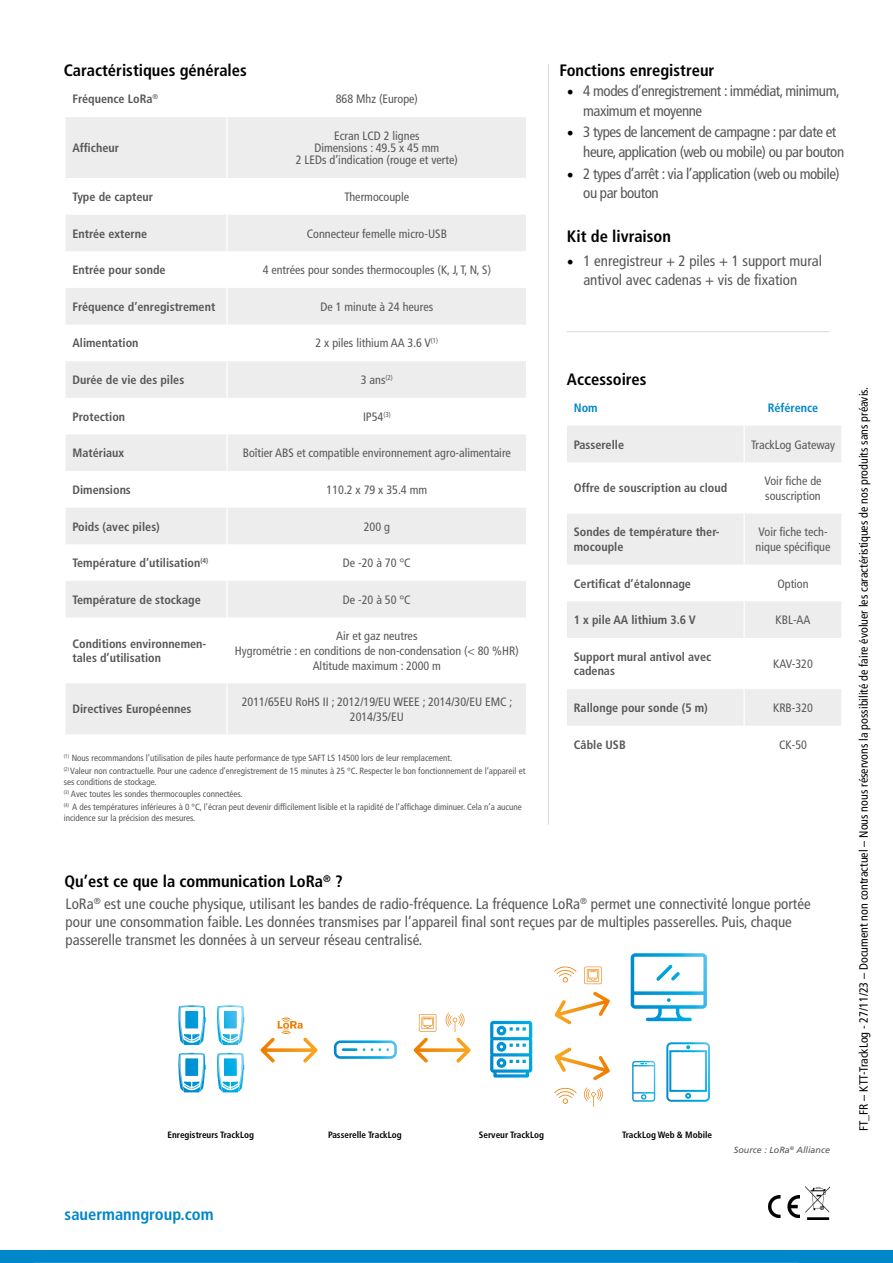
<style>
.page{position:relative;width:893px;height:1263px;background:#fff}
.page>*{position:absolute;margin:0;border:0;box-sizing:border-box;transform-origin:0 0}
.t1{font:700 condensed 16.5px "Frutiger LT Std";color:#000}
.t2{font:700 condensed 16.5px "Frutiger LT Std";color:#0086ca}
.t3{font:condensed 15px/18px "Frutiger LT Std";color:#575756;text-align:center}
.t4{font:condensed 15px/19.5px "Frutiger LT Std";letter-spacing:-.03em;color:#575756}
.t5{font:condensed 12.15px/14.5px "Frutiger LT Std";color:#575756;text-align:center}
.t6{font:700 condensed 12.15px/14.5px "Frutiger LT Std";color:#575756}
.t7{font:700 condensed 12.15px "Frutiger LT Std";color:#0086ca}
.t8{font:condensed 12px "Frutiger LT Std";color:#000}
.t9{font:700 condensed 9.15px "Frutiger LT Std";color:#000}
.t10{font:condensed 9px/12.9px "Frutiger LT Std";color:#575756}
.t11{font:italic 9px "Frutiger LT Std";color:#575756}
.s1{font-family:"Minion Pro";font-stretch:normal;font-size:18px;color:#000}
</style>
<div class="page">
<svg style="left:66px;top:117px;width:460px;height:617px;fill:#ededed"></svg>
<hr style="left:226px;top:117px;width:2px;height:61px;background:#fff">
<hr style="left:226px;top:178px;width:2px;height:37px;background:#fff">
<hr style="left:226px;top:215px;width:2px;height:36px;background:#fff">
<hr style="left:226px;top:251px;width:2px;height:37px;background:#fff">
<hr style="left:226px;top:288px;width:2px;height:37px;background:#fff">
<hr style="left:226px;top:325px;width:2px;height:36px;background:#fff">
<hr style="left:226px;top:361px;width:2px;height:37px;background:#fff">
<hr style="left:226px;top:398px;width:2px;height:36px;background:#fff">
<hr style="left:226px;top:434px;width:2px;height:37px;background:#fff">
<hr style="left:226px;top:471px;width:2px;height:37px;background:#fff">
<hr style="left:226px;top:508px;width:2px;height:36px;background:#fff">
<hr style="left:226px;top:544px;width:2px;height:37px;background:#fff">
<hr style="left:226px;top:581px;width:2px;height:36px;background:#fff">
<hr style="left:226px;top:617px;width:2px;height:66px;background:#fff">
<hr style="left:226px;top:683px;width:2px;height:51px;background:#fff">
<svg style="left:567px;top:426px;width:274px;height:300px;fill:#ededed"></svg>
<hr style="left:743px;top:426px;width:2px;height:36px;background:#fff">
<hr style="left:743px;top:462px;width:2px;height:51px;background:#fff">
<hr style="left:743px;top:513px;width:2px;height:52px;background:#fff">
<hr style="left:743px;top:565px;width:2px;height:36px;background:#fff">
<hr style="left:743px;top:601px;width:2px;height:37px;background:#fff">
<hr style="left:743px;top:638px;width:2px;height:51px;background:#fff">
<hr style="left:743px;top:689px;width:2px;height:37px;background:#fff">
<hr style="left:548px;top:64px;width:1px;height:761px;background:#dadada">
<hr style="left:567px;top:331px;width:262px;height:1px;background:#dadada">
<svg style="left:217px;top:1005px;width:27px;height:40px"></svg>
<svg style="left:632px;top:1061px;width:23px;height:41px"></svg>
<svg style="left:631px;top:953px;width:76px;height:68px"></svg>
<svg style="left:490px;top:1021px;width:42px;height:56px"></svg>
<svg style="left:334px;top:1040px;width:63px;height:19px"></svg>
<svg style="left:666px;top:1042px;width:44px;height:60px"></svg>
<svg style="left:584px;top:1087px;width:19px;height:20px"></svg>
<svg style="left:554px;top:966px;width:22px;height:16px"></svg>
<svg style="left:554px;top:1088px;width:23px;height:16px"></svg>
<svg style="left:584px;top:967px;width:18px;height:17px"></svg>
<svg style="left:261px;top:1017px;width:56px;height:46px"></svg>
<svg style="left:555px;top:992px;width:55px;height:32px"></svg>
<svg style="left:555px;top:1048px;width:55px;height:32px"></svg>
<svg style="left:414px;top:1013px;width:57px;height:50px"></svg>
<img style="left:768px;top:1195px;width:32px;height:22px">
<img style="left:806px;top:1187px;width:24px;height:32px">
<div style="left:0;top:1251px;width:893px;height:12px;background:#0086ca"></div>
<hr style="left:34px;top:1262px;width:765px;height:1px;background:#dadada">
<h1 class="t1" style="left:64px;top:61px;width:185px">Caractéristiques générales</h1>
<p class="t6" style="left:72px;top:92px;width:87px">Fréquence LoRa<sup>®</sup></p>
<p class="t5" style="left:336px;top:92px;width:84px">868 Mhz (Europe)</p>
<p class="t6" style="left:72px;top:141px;width:48px">Afficheur</p>
<p class="t5" style="left:296px;top:130px;width:163px;line-height:12.1px">Ecran LCD 2 lignes<br>Dimensions : 49.5 x 45 mm<br>2 LEDs d’indication (rouge et verte)</p>
<p class="t6" style="left:72px;top:189px;width:82px">Type de capteur</p>
<p class="t5" style="left:344px;top:190px;width:66px">Thermocouple</p>
<p class="t6" style="left:72px;top:226px;width:76px">Entrée externe</p>
<p class="t5" style="left:307px;top:226px;width:142px">Connecteur femelle micro-USB</p>
<p class="t6" style="left:72px;top:263px;width:95px">Entrée pour sonde</p>
<p class="t5" style="left:263px;top:263px;width:230px">4 entrées pour sondes thermocouples (K, J, T, N, S)</p>
<p class="t6" style="left:72px;top:299px;width:144px">Fréquence d’enregistrement</p>
<p class="t5" style="left:320px;top:299px;width:114px">De 1 minute à 24 heures</p>
<p class="t6" style="left:72px;top:336px;width:68px">Alimentation</p>
<p class="t5" style="left:315px;top:336px;width:124px">2 x piles lithium AA 3.6 V<sup>(1)</sup></p>
<p class="t6" style="left:72px;top:373px;width:113px">Durée de vie des piles</p>
<p class="t5" style="left:361px;top:373px;width:34px">3 ans<sup>(2)</sup></p>
<p class="t6" style="left:72px;top:409px;width:54px">Protection</p>
<p class="t5" style="left:363px;top:409px;width:29px">IP54<sup>(3)</sup></p>
<p class="t6" style="left:72px;top:446px;width:53px">Matériaux</p>
<p class="t5" style="left:243px;top:446px;width:270px">Boîtier ABS et compatible environnement agro-alimentaire</p>
<p class="t6" style="left:72px;top:482px;width:60px">Dimensions</p>
<p class="t5" style="left:327px;top:482px;width:102px">110.2 x 79 x 35.4 mm</p>
<p class="t6" style="left:72px;top:519px;width:89px">Poids (avec piles)</p>
<p class="t5" style="left:364px;top:519px;width:28px">200 g</p>
<p class="t6" style="left:72px;top:556px;width:137px">Température d’utilisation<sup>(4)</sup></p>
<p class="t5" style="left:343px;top:556px;width:69px">De -20 à 70 °C</p>
<p class="t6" style="left:72px;top:592px;width:130px">Température de stockage</p>
<p class="t5" style="left:343px;top:592px;width:69px">De -20 à 50 °C</p>
<p class="t6" style="left:72px;top:636px;width:135px">Conditions environnemen&shy;tales d’utilisation</p>
<p class="t5" style="left:235px;top:629px;width:285px">Air et gaz neutres<br>Hygrométrie : en conditions de non-condensation (&lt; 80 %HR)<br>Altitude maximum : 2000 m</p>
<p class="t6" style="left:72px;top:702px;width:120px">Directives Européennes</p>
<p class="t5" style="left:242px;top:695px;width:272px">2011/65EU RoHS II ; 2012/19/EU WEEE ; 2014/30/EU EMC ;<br>2014/35/EU</p>
<p class="t10" style="left:64px;top:751px;width:463px"><sup>(1)</sup> Nous recommandons l’utilisation de piles haute performance de type SAFT LS 14500 lors de leur remplacement.<br><sup>(2)</sup> Valeur non contractuelle. Pour une cadence d’enregistrement de 15 minutes à 25 °C. Respecter le bon fonctionnement de l’appareil et</p>
<p class="t10" style="left:64px;top:775px;width:459px">ses conditions de stockage.<br><sup>(3)</sup> Avec toutes les sondes thermocouples connectées.<br><sup>(4)</sup> A des températures inférieures à 0 °C, l’écran peut devenir difficilement lisible et la rapidité de l’affichage diminuer. Cela n’a aucune</p>
<p class="t10" style="left:64px;top:812px;width:133px">incidence sur la précision des mesures.</p>
<h1 class="t1" style="left:559px;top:61px;width:156px">Fonctions enregistreur</h1>
<p class="t4" style="left:583px;top:81px;width:258px;text-indent:-16px"><span class="s1">•</span> 4 modes d’enregistrement : immédiat, minimum, maximum et moyenne</p>
<p class="t4" style="left:583px;top:123px;width:262px;text-indent:-16px"><span class="s1">•</span> 3 types de lancement de campagne : par date et heure, application (web ou mobile) ou par bouton</p>
<p class="t4" style="left:583px;top:164px;width:258px;text-indent:-16px"><span class="s1">•</span> 2 types d’arrêt : via l’application (web ou mobile) ou par bouton</p>
<h1 class="t1" style="left:567px;top:226px;width:106px">Kit de livraison</h1>
<p class="t3" style="left:567px;top:251px;width:257px;line-height:19.5px"><span class="s1">•</span> 1 enregistreur + 2 piles + 1 support mural antivol avec cadenas + vis de fixation</p>
<h1 class="t1" style="left:567px;top:370px;width:81px">Accessoires</h1>
<p class="t7" style="left:574px;top:400px;width:25px">Nom</p>
<p class="t7" style="left:768px;top:400px;width:52px">Référence</p>
<p class="t6" style="left:574px;top:437px;width:52px">Passerelle</p>
<p class="t5" style="left:751px;top:437px;width:85px">TrackLog Gateway</p>
<p class="t6" style="left:574px;top:481px;width:155px">Offre de souscription au cloud</p>
<p class="t5" style="left:764px;top:474px;width:59px;text-align:left">Voir fiche de souscription</p>
<p class="t6" style="left:574px;top:525px;width:147px">Sondes de température ther&shy;mocouple</p>
<p class="t5" style="left:756px;top:525px;width:76px;text-align:left">Voir fiche tech&shy;nique spécifique</p>
<p class="t6" style="left:574px;top:576px;width:119px">Certificat d’étalonnage</p>
<p class="t5" style="left:777px;top:576px;width:33px">Option</p>
<p class="t6" style="left:574px;top:613px;width:123px">1 x pile AA lithium 3.6 V</p>
<p class="t5" style="left:775px;top:613px;width:37px">KBL-AA</p>
<p class="t6" style="left:574px;top:649px;width:139px">Support mural antivol avec cadenas</p>
<p class="t5" style="left:773px;top:657px;width:41px">KAV-320</p>
<p class="t6" style="left:574px;top:700px;width:136px">Rallonge pour sonde (5 m)</p>
<p class="t5" style="left:773px;top:700px;width:41px">KRB-320</p>
<p class="t6" style="left:574px;top:737px;width:53px">Câble USB</p>
<p class="t5" style="left:779px;top:737px;width:30px">CK-50</p>
<h1 class="t1" style="left:65px;top:872px;width:280px">Qu’est ce que la communication LoRa<sup>®</sup> ?</h1>
<p class="t3" style="left:66px;top:895px;width:747px;text-align:left">LoRa<sup>®</sup> est une couche physique, utilisant les bandes de radio-fréquence. La fréquence LoRa<sup>®</sup> permet une connectivité longue portée pour une consommation faible. Les données transmises par l’appareil final sont reçues par de multiples passerelles. Puis, chaque passerelle transmet les données à un serveur réseau centralisé.</p>
<p class="t9" style="left:168px;top:1129px;width:88px">Enregistreurs TrackLog</p>
<p class="t9" style="left:328px;top:1129px;width:75px">Passerelle TrackLog</p>
<p class="t9" style="left:479px;top:1129px;width:67px">Serveur TrackLog</p>
<p class="t9" style="left:622px;top:1129px;width:91px">TrackLog Web &amp; Mobile</p>
<p class="t11" style="left:734px;top:1144px;width:98px">Source : LoRa<sup>®</sup> Alliance</p>
<p class="t8" style="left:857px;top:1131px;width:746px;rotate:-90deg">FT_FR – KTT-TrackLog - 27/11/23 – Document non contractuel – Nous nous réservons la possibilité de faire évoluer les caractéristiques de nos produits sans préavis.</p>
<h1 class="t2" style="left:65px;top:1204px;width:150px">sauermanngroup.com</h1>
</div>
